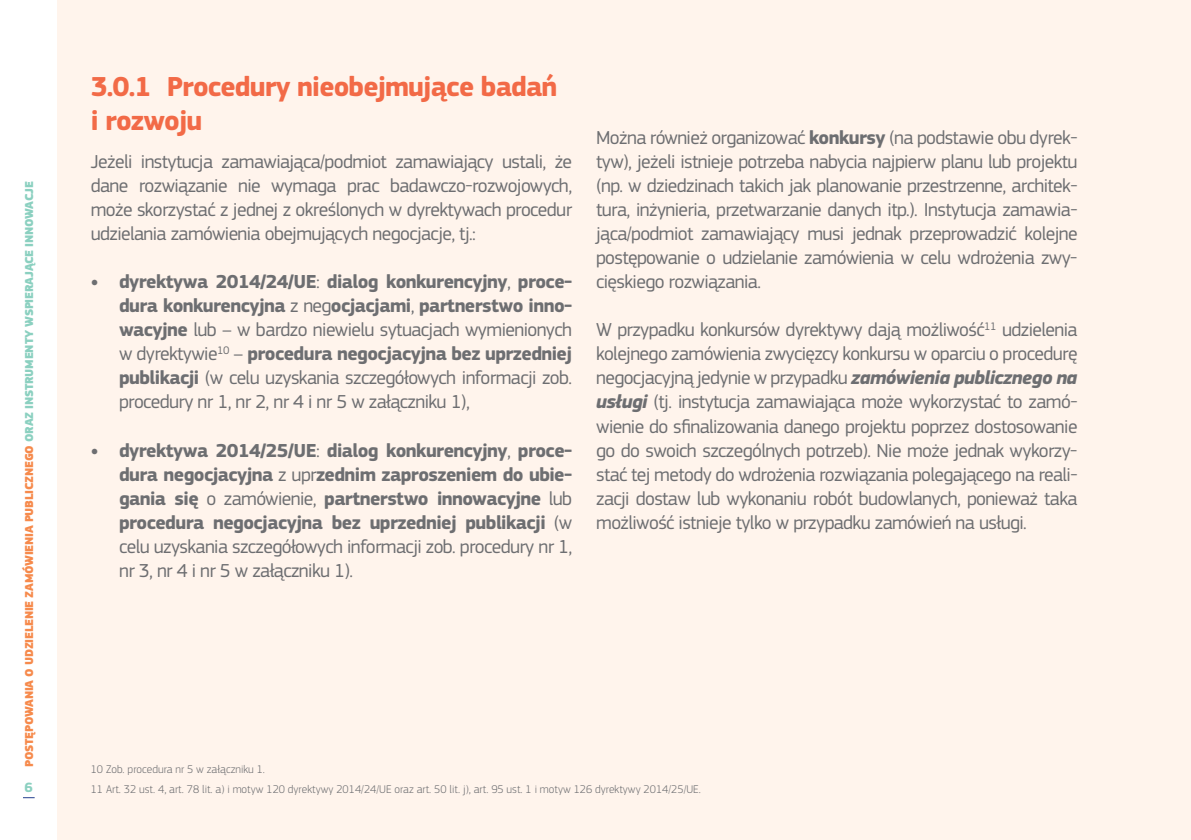
<style>
.page{position:relative;width:1191px;height:840px;background:#fff}
.page>*{position:absolute;margin:0;border:0;box-sizing:border-box;transform-origin:0 0}
.t1{font:700 28.4px/34.2px "EC Square Sans Pro";letter-spacing:-.03em;color:#f26a47}
.t2{font:19.6px/24px "EC Square Sans Pro";letter-spacing:-.03em;color:#6d6e71;text-align:justify}
.t3{font:700 19.6px/24px "EC Square Sans Pro";letter-spacing:-.03em;color:#6d6e71;text-align:justify}
.t4{font:700 14px "EC Square Sans Pro";color:#8bd0c0}
.t5{font:900 12px "EC Square Sans Pro Extra";letter-spacing:-.02em;color:#f68a4c}
.t6{font:300 11.6px/19.4px "EC Square Sans Pro";color:#6d6e71}
.s1{color:#8bd0c0}
.s2{font-weight:700}
.s3{font-weight:400}
.s4{font-weight:700;font-style:italic}
</style>
<div class="page">
<div style="left:57px;top:0;width:1134px;height:839px;background:#fff4ec"></div>
<p class="t5" style="left:22px;top:766px;width:587px;rotate:-90deg">POSTĘPOWANIA O UDZIELENIE ZAMÓWIENIA PUBLICZNEGO <span class="s1">ORAZ INSTRUMENTY WSPIERAJĄCE INNOWACJE</span></p>
<p class="t4" style="left:25px;top:778px;width:10px">6</p>
<h1 class="t1" style="left:91px;top:70px;width:468px">3.0.1 Procedury nieobejmujące badań i rozwoju</h1>
<p class="t2" style="left:91px;top:150px;width:483px">Jeżeli instytucja zamawiająca/podmiot zamawiający ustali, że dane rozwiązanie nie wymaga prac badawczo-rozwojowych, może skorzystać z jednej z określonych w dyrektywach procedur udzielania zamówienia obejmujących negocjacje, tj.:</p>
<p class="t2" style="left:119px;top:270px;width:454px;text-indent:-28px"><span class="s2">• dyrektywa 2014/24/UE</span>: <span class="s2">dialog konkurencyjny</span>, <span class="s2">proce&shy;dura konkurencyjna</span> z neg<span class="s2">ocjacjami</span>, <span class="s2">partnerstwo inno&shy;wacyjne</span> lub – w bardzo niewielu sytuacjach wymienionych w dyrektywie<sup>10</sup> – <span class="s2">procedura negocjacyjna bez uprzedniej publikacji</span> (w celu uzyskania szczegółowych informacji zob. procedury nr 1, nr 2, nr 4 i nr 5 w załączniku 1),</p>
<p class="t3" style="left:119px;top:438px;width:454px;text-indent:-28px">• dyrektywa 2014/25/UE<span class="s3">:</span> dialog konkurencyjny<span class="s3">,</span> proce&shy;dura negocjacyjna <span class="s3">z upr</span>zednim zaproszeniem do ubie&shy;gania się <span class="s3">o zamówienie,</span> partnerstwo innowacyjne <span class="s3">lub </span>procedura negocjacyjna bez uprzedniej publikacji <span class="s3">(w celu uzyskania szczegółowych informacji zob. procedury nr 1, nr 3, nr 4 i nr 5 w załączniku 1).</span></p>
<p class="t2" style="left:596px;top:126px;width:483px">Można również organizować <span class="s2">konkursy</span> (na podstawie obu dyrek&shy;tyw), jeżeli istnieje potrzeba nabycia najpierw planu lub projektu (np. w dziedzinach takich jak planowanie przestrzenne, architek&shy;tura, inżynieria, przetwarzanie danych itp.). Instytucja zamawia&shy;jąca/podmiot zamawiający musi jednak przeprowadzić kolejne postępowanie o udzielanie zamówienia w celu wdrożenia zwy&shy;cięskiego rozwiązania.</p>
<p class="t2" style="left:596px;top:318px;width:483px">W przypadku konkursów dyrektywy dają możliwość<sup>11</sup> udzielenia kolejnego zamówienia zwycięzcy konkursu w oparciu o procedurę negocjacyjną jedynie w przypadku <span class="s4">zamówienia publicznego na usługi</span> (tj. instytucja zamawiająca może wykorzystać to zamó&shy;wienie do sfinalizowania danego projektu poprzez dostosowanie go do swoich szczególnych potrzeb). Nie może jednak wykorzy&shy;stać tej metody do wdrożenia rozwiązania polegającego na reali&shy;zacji dostaw lub wykonaniu robót budowlanych, ponieważ taka możliwość istnieje tylko w przypadku zamówień na usługi.</p>
<p class="t6" style="left:91px;top:759px;width:611px">10 Zob. procedura nr 5 w załączniku 1.<br>11 Art. 32 ust. 4, art. 78 lit. a) i motyw 120 dyrektywy 2014/24/UE oraz art. 50 lit. j), art. 95 ust. 1 i motyw 126 dyrektywy 2014/25/UE.</p>
</div>
